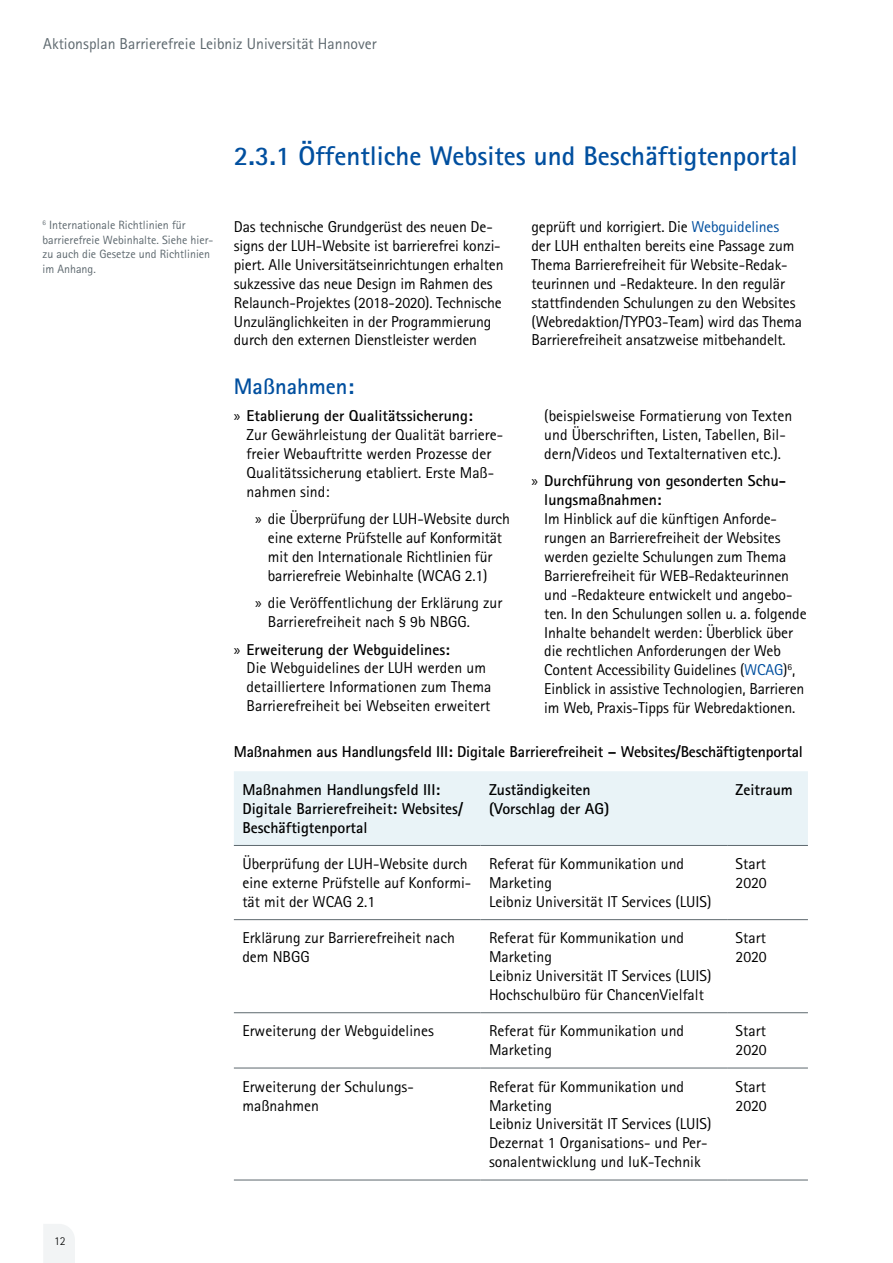
<style>
.page{position:relative;width:893px;height:1263px;background:#fff}
.page>*{position:absolute;margin:0;border:0;box-sizing:border-box;transform-origin:0 0}
.H1_-_Überschrift_1{font:700 27px "Rotis Sans Serif Std";color:#004f9f}
.H2_-_Überschrift_2{font:700 22.5px "Rotis Sans Serif Std";color:#004f9f}
.P___Fließtext{font:15.75px/18.9px "Rotis Sans Serif Std";letter-spacing:-.01em;color:#000}
.P___Aufzählung{font:15.75px/18.9px "Rotis Sans Serif Std";letter-spacing:-.01em;color:#000}
.H3_-_Überschrift_3{font:700 15.75px/18.9px "Rotis Sans Serif Std";color:#000}
.t1{font:15.75px "Rotis Sans Serif Std";color:#5d686e}
.P_-_Fußnote{font:12px/14.4px "Rotis Sans Serif Std";color:#5d686e}
.t2{font:300 12px "Rotis Sans Serif Std";color:#000}
.s1{color:#004f9f}
.s2{font-family:"Myriad Pro"}
.s3{font-weight:700}
</style>
<div class="page">
<svg style="left:44px;top:1224px;width:31px;height:39px"></svg>
<div style="left:234px;top:771px;width:574px;height:74px;background:#e9f3f7"></div>
<hr style="left:234px;top:845px;width:246px;height:1px;background:#5d686e">
<hr style="left:480px;top:845px;width:247px;height:1px;background:#5d686e">
<hr style="left:727px;top:845px;width:81px;height:1px;background:#5d686e">
<hr style="left:234px;top:919px;width:246px;height:1px;background:#5d686e">
<hr style="left:480px;top:919px;width:247px;height:1px;background:#5d686e">
<hr style="left:727px;top:919px;width:81px;height:1px;background:#5d686e">
<hr style="left:234px;top:1012px;width:246px;height:1px;background:#5d686e">
<hr style="left:480px;top:1012px;width:247px;height:1px;background:#5d686e">
<hr style="left:727px;top:1012px;width:81px;height:1px;background:#5d686e">
<hr style="left:234px;top:1068px;width:246px;height:1px;background:#5d686e">
<hr style="left:480px;top:1068px;width:247px;height:1px;background:#5d686e">
<hr style="left:727px;top:1068px;width:81px;height:1px;background:#5d686e">
<hr style="left:234px;top:1179px;width:246px;height:1px;background:#5d686e">
<hr style="left:480px;top:1179px;width:247px;height:1px;background:#5d686e">
<hr style="left:727px;top:1179px;width:81px;height:1px;background:#5d686e">
<p class="t1" style="left:43px;top:35px;width:335px">Aktionsplan Barrierefreie Leibniz Universität Hannover</p>
<p class="P_-_Fußnote" style="left:43px;top:218px;width:172px"><sup>6</sup> Internationale Richtlinien für barrierefreie Webinhalte. Siehe hier&shy;zu auch die Gesetze und Richtlinien im Anhang.</p>
<h1 class="H1_-_Überschrift_1" style="left:234px;top:139px;width:565px">2.3.1 Öffentliche Websites und Beschäftigtenportal</h1>
<p class="P___Fließtext" style="left:234px;top:217px;width:271px">Das technische Grundgerüst des neuen De&shy;signs der LUH-Website ist barrierefrei konzi&shy;piert. Alle Universitätseinrichtungen erhalten sukzessive das neue Design im Rahmen des Relaunch-Projektes (2018-2020). Technische Unzulänglichkeiten in der Programmierung durch den externen Dienstleister werden</p>
<p class="P___Fließtext" style="left:531px;top:217px;width:272px">geprüft und korrigiert. Die <span class="s1">Webguidelines </span>der LUH enthalten bereits eine Passage zum Thema Barrierefreiheit für Website-Redak&shy;teurinnen und -Redakteure. In den regulär stattfindenden Schulungen zu den Websites (Webredaktion/TYPO3-Team) wird das Thema Barrierefreiheit ansatzweise mitbehandelt.</p>
<h2 class="H2_-_Überschrift_2" style="left:234px;top:372px;width:122px">Maßnahmen:</h2>
<p class="P___Aufzählung" style="left:247px;top:406px;width:258px;text-indent:-13px"><span class="s2">»</span> <span class="s3">Etablierung der Qualitätssicherung:<br></span>Zur Gewährleistung der Qualität barriere&shy;freier Webauftritte werden Prozesse der Qualitätssicherung etabliert. Erste Maß&shy;nahmen sind:</p>
<p class="P___Aufzählung" style="left:268px;top:509px;width:244px;text-indent:-13px"><span class="s2">»</span> die Überprüfung der LUH-Website durch eine externe Prüfstelle auf Konformität mit den Internationale Richtlinien für barrierefreie Webinhalte (WCAG 2.1)</p>
<p class="P___Aufzählung" style="left:268px;top:593px;width:236px;text-indent:-13px"><span class="s2">»</span> die Veröffentlichung der Erklärung zur<br>Barrierefreiheit nach § 9b NBGG.</p>
<p class="P___Aufzählung" style="left:247px;top:640px;width:246px;text-indent:-13px"><span class="s2">»</span> <span class="s3">Erweiterung der Webguidelines:<br></span>Die Webguidelines der LUH werden um detailliertere Informationen zum Thema Barrierefreiheit bei Webseiten erweitert</p>
<p class="P___Aufzählung" style="left:544px;top:406px;width:250px">(beispielsweise Formatierung von Texten und Überschriften, Listen, Tabellen, Bil&shy;dern/Videos und Textalternativen etc.).</p>
<p class="P___Aufzählung" style="left:544px;top:471px;width:264px;text-indent:-13px"><span class="s2">»</span> <span class="s3">Durchführung von gesonderten Schu&shy;lungsmaßnahmen:<br></span>Im Hinblick auf die künftigen Anforde&shy;rungen an Barrierefreiheit der Websites werden gezielte Schulungen zum Thema Barrierefreiheit für WEB-Redakteurinnen und -Redakteure entwickelt und angebo&shy;ten. In den Schulungen sollen u. a. folgende Inhalte behandelt werden: Überblick über die rechtlichen Anforderungen der Web Content Accessibility Guidelines (<span class="s1">WCAG</span>)<sup>6</sup>, Einblick in assistive Technologien, Barrieren im Web, Praxis-Tipps für Webredaktionen.</p>
<h3 class="H3_-_Überschrift_3" style="left:234px;top:742px;width:571px">Maßnahmen aus Handlungsfeld III: Digitale Barrierefreiheit – Websites/Beschäftigtenportal</h3>
<h3 class="H3_-_Überschrift_3" style="left:242px;top:780px;width:222px">Maßnahmen Handlungsfeld III:<br>Digitale Barrierefreiheit: Websites/<br>Beschäftigtenportal</h3>
<h3 class="H3_-_Überschrift_3" style="left:489px;top:780px;width:122px">Zuständigkeiten (Vorschlag der AG)</h3>
<h3 class="H3_-_Überschrift_3" style="left:736px;top:780px;width:59px">Zeitraum</h3>
<p class="P___Fließtext" style="left:242px;top:854px;width:230px">Überprüfung der LUH-Website durch eine externe Prüfstelle auf Konformi&shy;tät mit der WCAG 2.1</p>
<p class="P___Fließtext" style="left:489px;top:854px;width:224px">Referat für Kommunikation und<br>Marketing<br>Leibniz Universität IT Services (LUIS)</p>
<p class="P___Fließtext" style="left:736px;top:854px;width:33px">Start<br>2020</p>
<p class="P___Fließtext" style="left:242px;top:928px;width:214px">Erklärung zur Barrierefreiheit nach dem NBGG</p>
<p class="P___Fließtext" style="left:489px;top:928px;width:224px">Referat für Kommunikation und<br>Marketing<br>Leibniz Universität IT Services (LUIS)<br>Hochschulbüro für ChancenVielfalt</p>
<p class="P___Fließtext" style="left:736px;top:928px;width:33px">Start<br>2020</p>
<p class="P___Fließtext" style="left:242px;top:1021px;width:193px">Erweiterung der Webguidelines</p>
<p class="P___Fließtext" style="left:489px;top:1021px;width:197px">Referat für Kommunikation und<br>Marketing</p>
<p class="P___Fließtext" style="left:736px;top:1021px;width:33px">Start<br>2020</p>
<p class="P___Fließtext" style="left:242px;top:1077px;width:173px">Erweiterung der Schulungs&shy;maßnahmen</p>
<p class="P___Fließtext" style="left:489px;top:1077px;width:224px">Referat für Kommunikation und<br>Marketing<br>Leibniz Universität IT Services (LUIS)<br>Dezernat 1 Organisations- und Per&shy;sonalentwicklung und IuK-Technik</p>
<p class="P___Fließtext" style="left:736px;top:1077px;width:33px">Start<br>2020</p>
<p class="t2" style="left:54px;top:1234px;width:13px">12</p>
</div>
